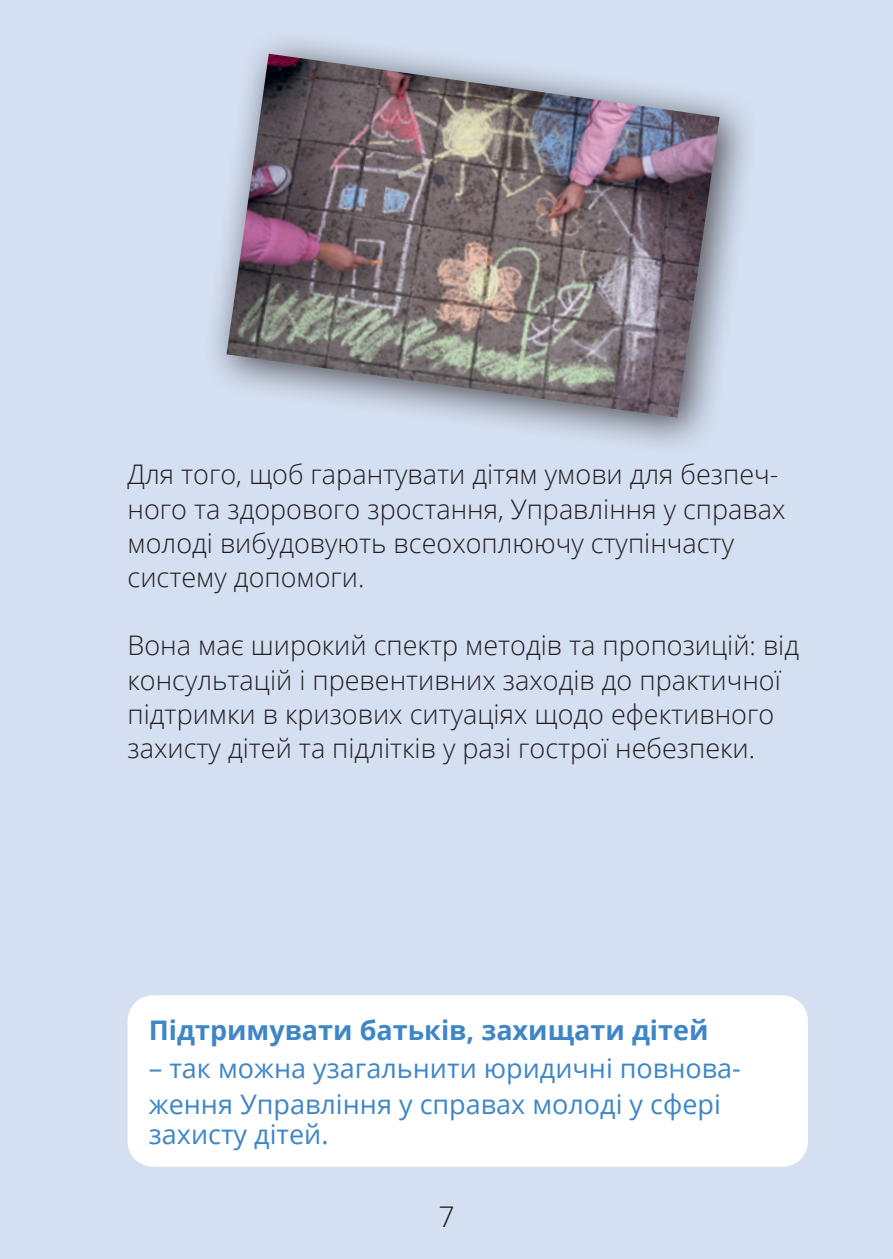
<style>
.page{position:relative;width:893px;height:1259px;background:#d4dff1}
.page>*{position:absolute;margin:0;border:0;box-sizing:border-box;transform-origin:0 0}
.t1{font:300 28.5px "Open Sans";color:#231f20}
.Grundtext{font:300 27px/34.2px "Open Sans";color:#231f20}
.Grundtext-2{font:27px/36px "Open Sans";color:#3f86c7}
.Kapitelüberschrift{font:700 27px "Open Sans";color:#3f86c7}
</style>
<div class="page">
<div style="left:128px;top:995px;width:680px;height:171px;background:#fff;border-radius:26px"></div>
<div style="left:202px;top:30px;width:556px;height:426px;background:#231f20;opacity:.75"></div>
<img style="left:227px;top:54px;width:493px;height:364px">
<p class="Grundtext" style="left:128px;top:457px;width:659px">Для того, щоб гарантувати дітям умови для безпеч&shy;ного та здорового зростання, Управління у справах молоді вибудовують всеохоплюючу ступінчасту систему допомоги.</p>
<p class="Grundtext" style="left:128px;top:628px;width:673px">Вона має широкий спектр методів та пропозицій: від консультацій і превентивних заходів до практичної підтримки в кризових ситуаціях щодо ефективного захисту дітей та підлітків у разі гострої небезпеки.</p>
<p class="Kapitelüberschrift" style="left:149px;top:1010px;width:561px">Підтримувати батьків, захищати дітей</p>
<p class="Grundtext-2" style="left:149px;top:1049px;width:593px">– так можна узагальнити юридичні повнова&shy;ження Управління у справах молоді у сфері</p>
<p class="Grundtext-2" style="left:149px;top:1115px;width:181px">захисту дітей.</p>
<p class="t1" style="left:438px;top:1197px;width:18px">7</p>
</div>
